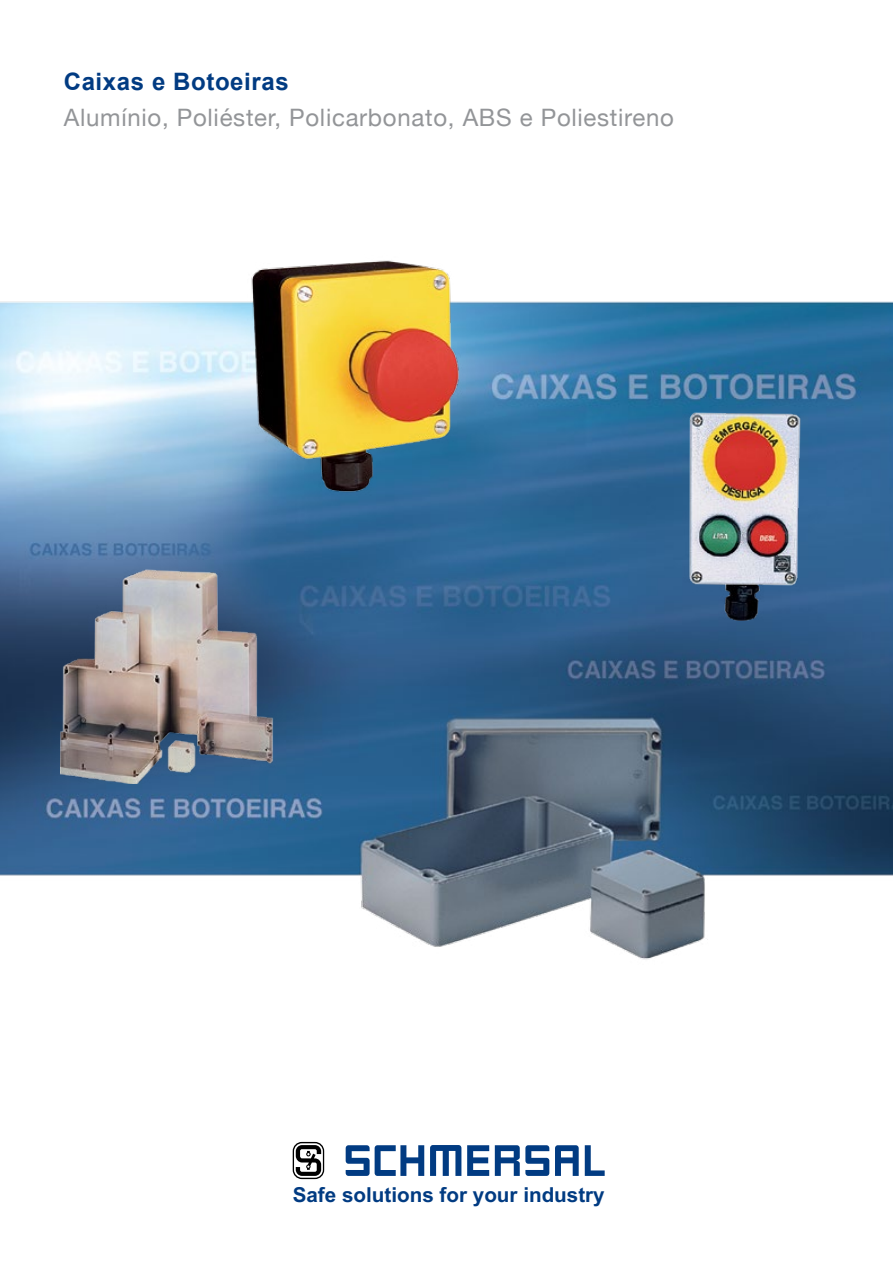
<style>
.page{position:relative;width:893px;height:1263px;background:#fff}
.page>*{position:absolute;margin:0;border:0;box-sizing:border-box;transform-origin:0 0}
.t1{font:24px "Helvetica Neue";letter-spacing:.03em;color:#939598}
.t2{font:700 24px "Arial";letter-spacing:.025em;color:#013b82}
.t3{font:700 20.7px "Arial";color:#013b82}
</style>
<div class="page">
<img style="left:0;top:301px;width:893px;height:659px">
<svg style="left:293px;top:1142px;width:31px;height:37px"></svg>
<svg style="left:346px;top:1145px;width:78px;height:31px"></svg>
<svg style="left:467px;top:1145px;width:22px;height:31px"></svg>
<svg style="left:585px;top:1145px;width:20px;height:31px"></svg>
<svg style="left:430px;top:1145px;width:31px;height:31px"></svg>
<svg style="left:495px;top:1145px;width:54px;height:31px"></svg>
<svg style="left:555px;top:1145px;width:24px;height:31px"></svg>
<img style="left:212px;top:260px;width:300px;height:236px">
<img style="left:61px;top:570px;width:230px;height:213px">
<img style="left:649px;top:412px;width:187px;height:209px">
<p class="t2" style="left:64px;top:68px;width:226px">Caixas e Botoeiras</p>
<p class="t1" style="left:64px;top:103px;width:612px">Alumínio, Poliéster, Policarbonato, ABS e Poliestireno</p>
<p class="t3" style="left:293px;top:1181px;width:314px">Safe solutions for your industry</p>
</div>
